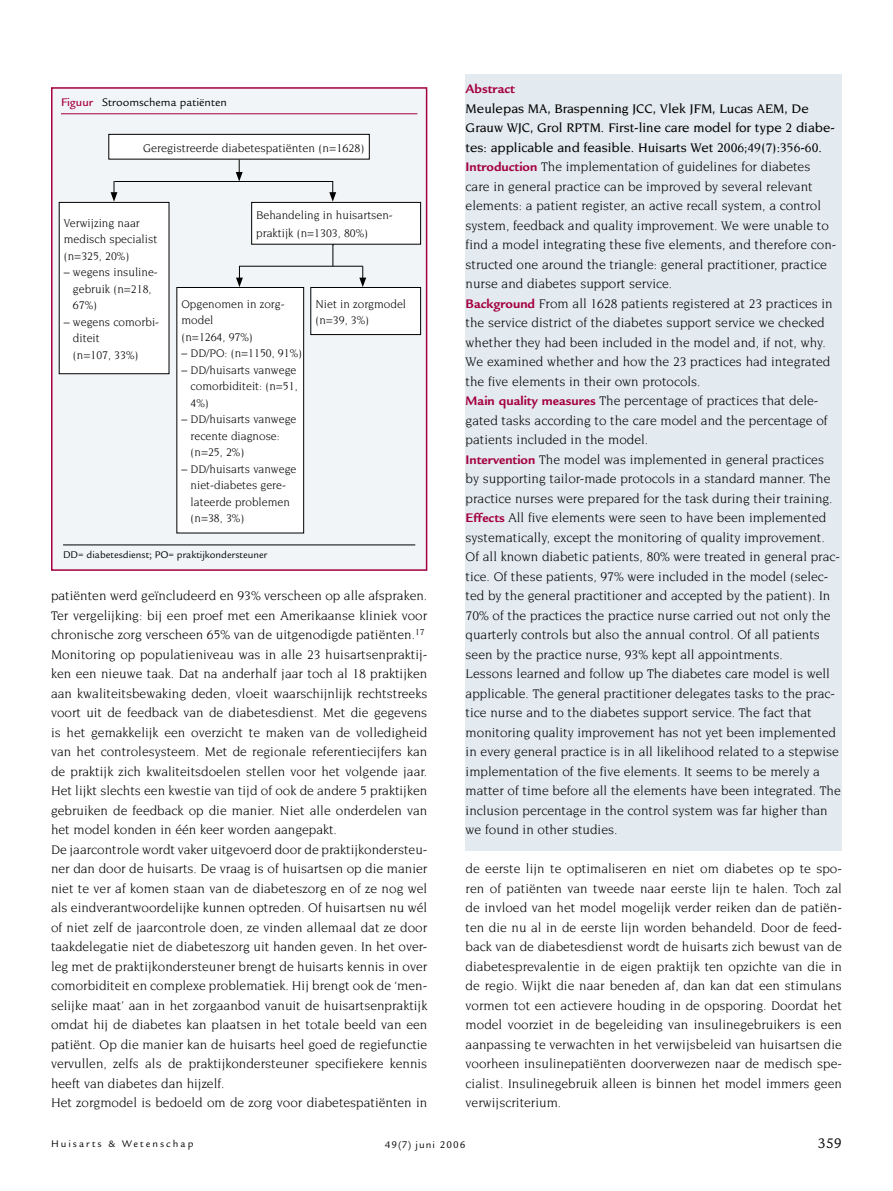
<style>
.page{position:relative;width:893px;height:1191px;background:#fff}
.page>*{position:absolute;margin:0;border:0;box-sizing:border-box;transform-origin:0 0}
.t1{font:15px "Legacy Sans";color:#000}
.Samenvatting{font:13.5px/19.5px "Novarese";color:#000}
.Samenvatting-2{font:500 13.5px/19.5px "Novarese";color:#000}
.Kop_Samenvatting{font:700 13.5px "Legacy Sans";color:#a40041}
.t2{font:12px/16.5px "Novarese";color:#000}
.TabKop1{font:12px "Legacy Sans";color:#000}
.Legenda_lijn_boven{font:10.5px "Legacy Sans";color:#000}
.Legenda_lijn_boven-2{font:10.5px "Legacy Sans";letter-spacing:.19em;color:#000}
.Legenda_lijn_boven-3{font:10.5px "Legacy Sans";letter-spacing:.1em;color:#000}
.s1{font-weight:500;color:#a40041}
.s2{font-family:"Legacy Sans";font-weight:700;color:#a40041}
</style>
<div class="page">
<div style="left:466px;top:74px;width:376px;height:776px;background:#e4ebf0"></div>
<div style="left:52px;top:88px;width:375px;height:482px;background:#f2f5f7"></div>
<hr style="left:61px;top:113px;width:356px;height:1px;background:#a40041">
<div style="left:51px;top:87px;width:376px;height:484px;border:2px solid #a40041"></div>
<svg style="left:236px;top:159px;width:7px;height:22px"></svg>
<svg style="left:329px;top:181px;width:7px;height:21px"></svg>
<div style="left:252px;top:202px;width:169px;height:42px;background:#fff"></div>
<div style="left:251px;top:202px;width:170px;height:42px;border:1px solid #000"></div>
<hr style="left:240px;top:266px;width:123px;height:1px;background:#000">
<svg style="left:236px;top:266px;width:7px;height:21px"></svg>
<div style="left:59px;top:202px;width:110px;height:172px;background:#fff"></div>
<div style="left:59px;top:202px;width:110px;height:172px;border:1px solid #000"></div>
<svg style="left:359px;top:266px;width:7px;height:21px"></svg>
<div style="left:109px;top:134px;width:260px;height:25px;background:#fff"></div>
<div style="left:108px;top:134px;width:262px;height:25px;border:1px solid #000"></div>
<svg style="left:332px;top:242px;width:2px;height:24px"></svg>
<div style="left:177px;top:287px;width:127px;height:246px;background:#fff"></div>
<div style="left:176px;top:287px;width:128px;height:246px;border:1px solid #000"></div>
<div style="left:311px;top:287px;width:110px;height:47px;background:#fff"></div>
<div style="left:310px;top:287px;width:111px;height:48px;border:1px solid #000"></div>
<hr style="left:114px;top:181px;width:219px;height:1px;background:#000">
<svg style="left:111px;top:181px;width:6px;height:21px"></svg>
<hr style="left:63px;top:544px;width:352px;height:1px;background:#000">
<p class="TabKop1" style="left:61px;top:95px;width:167px"><span class="s1">Figuur</span> Stroomschema patiënten</p>
<p class="t2" style="left:143px;top:139px;width:223px">Geregistreerde diabetespatiënten (n=1628)</p>
<p class="t2" style="left:64px;top:215px;width:95px">Verwijzing naar medisch specialist (n=325, 20%)</p>
<p class="t2" style="left:73px;top:264px;width:86px;text-indent:-9px">– wegens insuline&shy;gebruik (n=218,<br>67%)</p>
<p class="t2" style="left:73px;top:314px;width:88px;text-indent:-9px">– wegens comorbi&shy;diteit<br>(n=107, 33%)</p>
<p class="t2" style="left:256px;top:206px;width:138px;line-height:18px">Behandeling in huisartsen&shy;praktijk (n=1303, 80%)</p>
<p class="t2" style="left:181px;top:295px;width:105px">Opgenomen in zorg&shy;model</p>
<p class="t2" style="left:181px;top:328px;width:73px">(n=1264, 97%)</p>
<p class="t2" style="left:181px;top:345px;width:122px">– DD/PO: (n=1150, 91%)</p>
<p class="t2" style="left:191px;top:361px;width:109px;text-align:justify;text-indent:-9px">– DD/huisarts vanwege comorbiditeit: (n=51, 4%)</p>
<p class="t2" style="left:191px;top:411px;width:107px;text-indent:-9px">– DD/huisarts vanwege recente diagnose: (n=25, 2%)</p>
<p class="t2" style="left:191px;top:460px;width:107px;text-indent:-9px">– DD/huisarts vanwege niet-diabetes gere&shy;lateerde problemen (n=38, 3%)</p>
<p class="t2" style="left:315px;top:295px;width:92px">Niet in zorgmodel (n=39, 3%)</p>
<p class="Legenda_lijn_boven" style="left:63px;top:549px;width:206px">DD= diabetesdienst; PO= praktijkondersteuner</p>
<p class="Samenvatting" style="left:51px;top:586px;width:378px;text-align:justify">patiënten werd geïncludeerd en 93% verscheen op alle afspraken.<br>Ter vergelijking: bij een proef met een Amerikaanse kliniek voor chronische zorg verscheen 65% van de uitgenodigde patiënten.<sup>17</sup></p>
<p class="Samenvatting" style="left:51px;top:644px;width:378px;text-align:justify">Monitoring op populatieniveau was in alle 23 huisartsenpraktij&shy;ken een nieuwe taak. Dat na anderhalf jaar toch al 18 praktijken aan kwaliteitsbewaking deden, vloeit waarschijnlijk rechtstreeks voort uit de feedback van de diabetesdienst. Met die gegevens is het gemakkelijk een overzicht te maken van de volledigheid van het controlesysteem. Met de regionale referentiecijfers kan de praktijk zich kwaliteitsdoelen stellen voor het volgende jaar.<br>Het lijkt slechts een kwestie van tijd of ook de andere 5 praktijken gebruiken de feedback op die manier. Niet alle onderdelen van het model konden in één keer worden aangepakt.</p>
<p class="Samenvatting" style="left:51px;top:839px;width:378px;text-align:justify">De jaarcontrole wordt vaker uitgevoerd door de praktijkondersteu&shy;ner dan door de huisarts. De vraag is of huisartsen op die manier niet te ver af komen staan van de diabeteszorg en of ze nog wel als eindverantwoordelijke kunnen optreden. Of huisartsen nu wél of niet zelf de jaarcontrole doen, ze vinden allemaal dat ze door taakdelegatie niet de diabeteszorg uit handen geven. In het over&shy;leg met de praktijkondersteuner brengt de huisarts kennis in over comorbiditeit en complexe problematiek. Hij brengt ook de ‘men&shy;selijke maat’ aan in het zorgaanbod vanuit de huisartsenpraktijk omdat hij de diabetes kan plaatsen in het totale beeld van een patiënt. Op die manier kan de huisarts heel goed de regiefunctie vervullen, zelfs als de praktijkondersteuner specifiekere kennis heeft van diabetes dan hijzelf.</p>
<p class="Samenvatting" style="left:51px;top:1093px;width:378px">Het zorgmodel is bedoeld om de zorg voor diabetespatiënten in</p>
<p class="Kop_Samenvatting" style="left:466px;top:81px;width:51px">Abstract</p>
<p class="Samenvatting-2" style="left:466px;top:98px;width:371px">Meulepas MA, Braspenning JCC, Vlek JFM, Lucas AEM, De<br>Grauw WJC, Grol RPTM. First-line care model for type 2 diabe&shy;tes: applicable and feasible. Huisarts Wet 2006;49(7):356-60.</p>
<p class="Samenvatting" style="left:466px;top:157px;width:372px"><span class="s2">Introduction</span> The implementation of guidelines for diabetes care in general practice can be improved by several relevant elements: a patient register, an active recall system, a control system, feedback and quality improvement. We were unable to find a model integrating these five elements, and therefore con&shy;structed one around the triangle: general practitioner, practice nurse and diabetes support service.</p>
<p class="Samenvatting" style="left:466px;top:293px;width:369px"><span class="s2">Background</span> From all 1628 patients registered at 23 practices in the service district of the diabetes support service we checked whether they had been included in the model and, if not, why.<br>We examined whether and how the 23 practices had integrated the five elements in their own protocols.</p>
<p class="Samenvatting" style="left:466px;top:391px;width:364px"><span class="s2">Main quality measures</span> The percentage of practices that dele&shy;gated tasks according to the care model and the percentage of patients included in the model.</p>
<p class="Samenvatting" style="left:466px;top:449px;width:369px"><span class="s2">Intervention</span> The model was implemented in general practices by supporting tailor-made protocols in a standard manner. The practice nurses were prepared for the task during their training.</p>
<p class="Samenvatting" style="left:466px;top:508px;width:376px"><span class="s2">Effects</span> All five elements were seen to have been implemented systematically, except the monitoring of quality improvement.<br>Of all known diabetic patients, 80% were treated in general prac&shy;tice. Of these patients, 97% were included in the model (selec&shy;ted by the general practitioner and accepted by the patient). In 70% of the practices the practice nurse carried out not only the quarterly controls but also the annual control. Of all patients seen by the practice nurse, 93% kept all appointments.</p>
<p class="Samenvatting" style="left:466px;top:664px;width:377px">Lessons learned and follow up The diabetes care model is well applicable. The general practitioner delegates tasks to the prac&shy;tice nurse and to the diabetes support service. The fact that monitoring quality improvement has not yet been implemented in every general practice is in all likelihood related to a stepwise implementation of the five elements. It seems to be merely a matter of time before all the elements have been integrated. The inclusion percentage in the control system was far higher than we found in other studies.</p>
<p class="Samenvatting" style="left:466px;top:859px;width:378px;text-align:justify">de eerste lijn te optimaliseren en niet om diabetes op te spo&shy;ren of patiënten van tweede naar eerste lijn te halen. Toch zal de invloed van het model mogelijk verder reiken dan de patiën&shy;ten die nu al in de eerste lijn worden behandeld. Door de feed&shy;back van de diabetesdienst wordt de huisarts zich bewust van de diabetesprevalentie in de eigen praktijk ten opzichte van die in de regio. Wijkt die naar beneden af, dan kan dat een stimulans vormen tot een actievere houding in de opsporing. Doordat het model voorziet in de begeleiding van insulinegebruikers is een aanpassing te verwachten in het verwijsbeleid van huisartsen die voorheen insulinepatiënten doorverwezen naar de medisch spe&shy;cialist. Insulinegebruik alleen is binnen het model immers geen verwijscriterium.</p>
<p class="Legenda_lijn_boven-2" style="left:51px;top:1138px;width:144px">Huisarts &amp; Wetenschap</p>
<p class="Legenda_lijn_boven-3" style="left:385px;top:1138px;width:82px">49(7) juni 2006</p>
<p class="t1" style="left:818px;top:1134px;width:26px">359</p>
</div>
